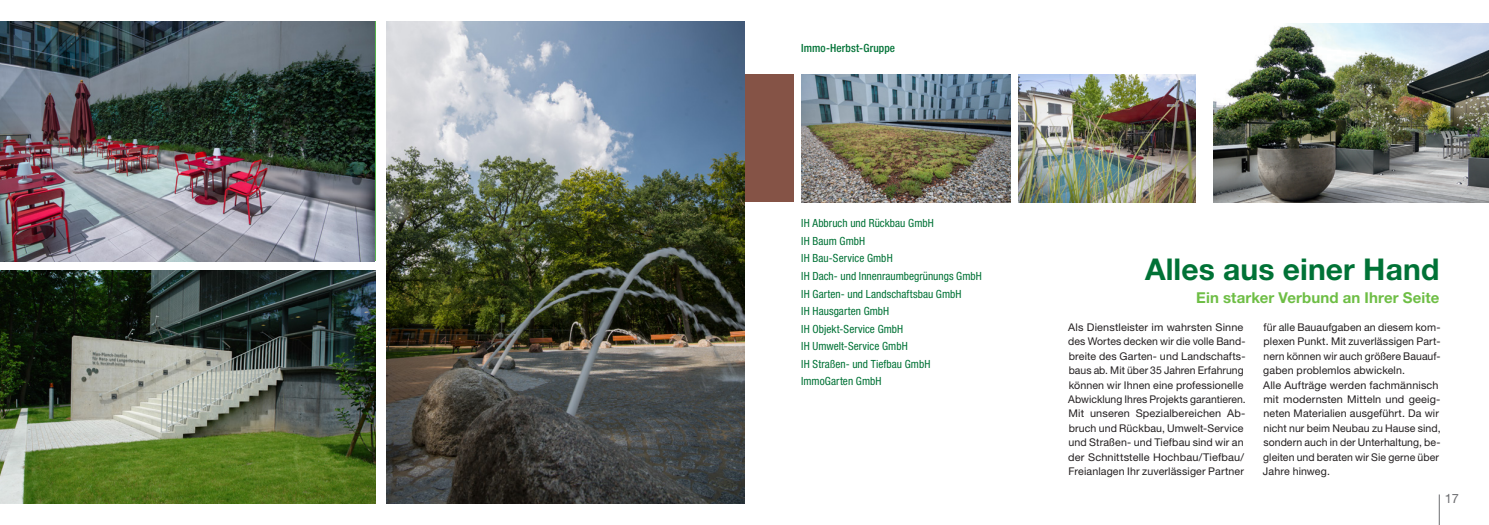
<style>
.page{position:relative;width:1489px;height:525px;background:#fff}
.page>*{position:absolute;margin:0;border:0;box-sizing:border-box;transform-origin:0 0}
.t1{font:700 30px "Helvetica Neue LT Std";letter-spacing:.005em;color:#007236}
.t2{font:700 15px "Helvetica Neue LT Std";letter-spacing:.005em;color:#6ebe45}
.t3{font:12.75px "Helvetica Neue LT Std";color:#6c6d70}
.t4{font:condensed 11.25px/17.5px "Helvetica Neue LT Std";letter-spacing:.005em;color:#007236}
.t5{font:500 condensed 11.25px "Helvetica Neue LT Std";letter-spacing:.01em;color:#007236}
.t6{font:10.62px/14.4px "Helvetica Neue LT Std";letter-spacing:.01em;color:#231f20}
</style>
<div class="page">
<hr style="left:1438px;top:494px;width:1px;height:30px;background:#6c6d70">
<div style="left:745px;top:74px;width:48px;height:128px;background:#855346"></div>
<img style="left:801px;top:74px;width:208px;height:128px">
<img style="left:386px;top:21px;width:358px;height:482px">
<img style="left:1213px;top:23px;width:275px;height:179px">
<img style="left:1018px;top:74px;width:177px;height:128px">
<img style="left:0;top:21px;width:375px;height:240px">
<img style="left:0;top:271px;width:375px;height:232px">
<p class="t5" style="left:801px;top:41px;width:95px">Immo-Herbst-Gruppe</p>
<p class="t4" style="left:801px;top:214px;width:182px">IH Abbruch und Rückbau GmbH<br>IH Baum GmbH<br>IH Bau-Service GmbH<br>IH Dach- und Innenraumbegrünungs GmbH<br>IH Garten- und Landschaftsbau GmbH<br>IH Hausgarten GmbH<br>IH Objekt-Service GmbH<br>IH Umwelt-Service GmbH<br>IH Straßen- und Tiefbau GmbH<br>ImmoGarten GmbH</p>
<h1 class="t1" style="left:1144px;top:251px;width:296px">Alles aus einer Hand</h1>
<h2 class="t2" style="left:1196px;top:288px;width:245px">Ein starker Verbund an Ihrer Seite</h2>
<p class="t6" style="left:1068px;top:320px;width:179px">Als Dienstleister im wahrsten Sinne des Wortes decken wir die volle Band&shy;breite des Garten- und Landschafts&shy;baus ab. Mit über 35 Jahren Erfahrung können wir Ihnen eine professionelle Abwicklung Ihres Projekts garantieren.<br>Mit unseren Spezialbereichen Ab&shy;bruch und Rückbau, Umwelt-Service und Straßen- und Tiefbau sind wir an der Schnittstelle Hochbau/Tiefbau/ Freianlagen Ihr zuverlässiger Partner</p>
<p class="t6" style="left:1262px;top:320px;width:179px">für alle Bauaufgaben an diesem kom&shy;plexen Punkt. Mit zuverlässigen Part&shy;nern können wir auch größere Bauauf&shy;gaben problemlos abwickeln.<br>Alle Aufträge werden fachmännisch mit modernsten Mitteln und geeig&shy;neten Materialien ausgeführt. Da wir nicht nur beim Neubau zu Hause sind, sondern auch in der Unterhaltung, be&shy;gleiten und beraten wir Sie gerne über Jahre hinweg.</p>
<p class="t3" style="left:1444px;top:491px;width:16px">17</p>
</div>
